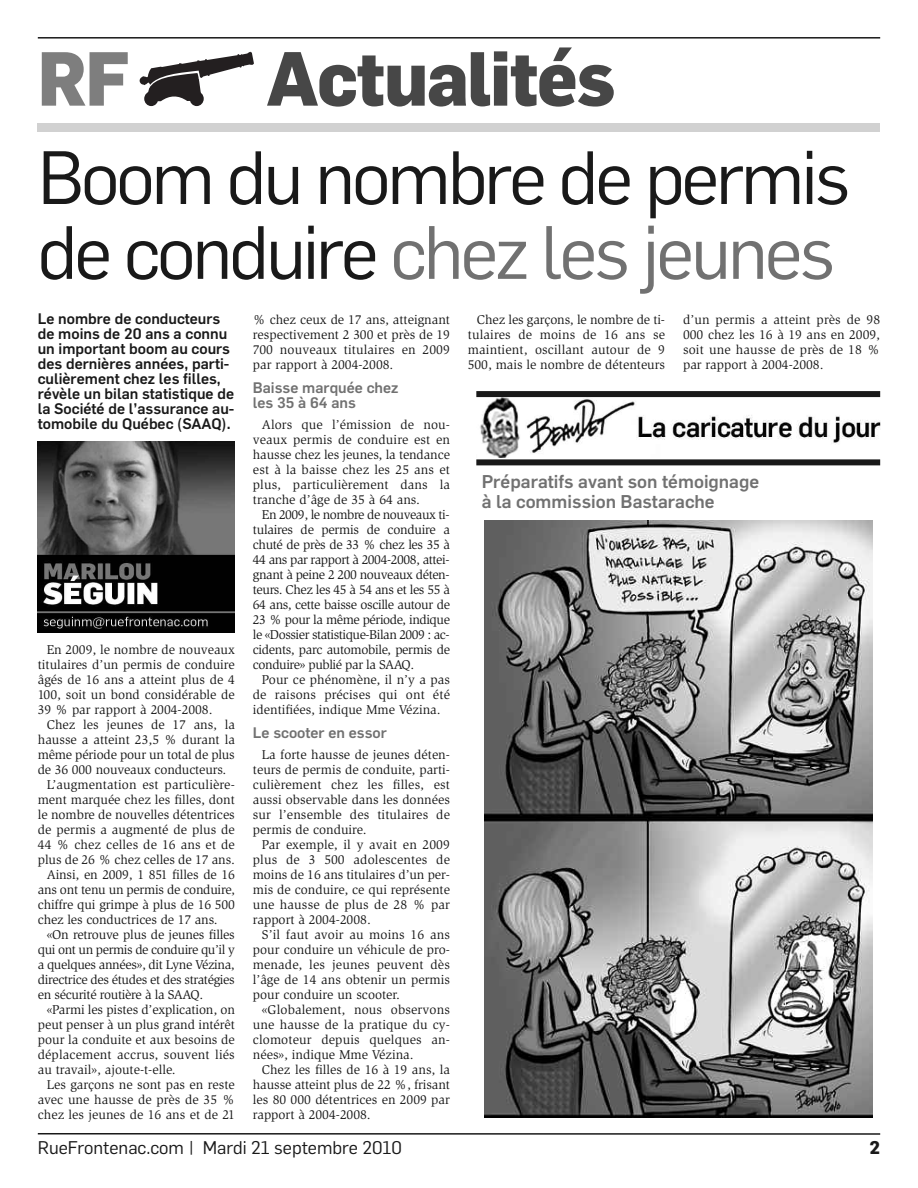
<style>
.page{position:relative;width:918px;height:1188px;background:#fff}
.page>*{position:absolute;margin:0;border:0;box-sizing:border-box;transform-origin:0 0}
.t1{font:800 75px "Flama";letter-spacing:-.02em;color:#474747;scale:.95 1}
.t2{font:800 75px "Flama";color:#7e7e7e;scale:.95 1}
.t3{font:73.8px/74.8px "Flama";letter-spacing:-.04em;color:#191919}
.t4{font:500 18.15px/19.6px "Flama";color:#717171}
.t5{font:18px "Flama";color:#191919}
.t6{font:700 18px "Flama";color:#191919}
.t7{font:500 15px/15px "Flama";color:#191919}
.t8{font:500 15px/15px "Flama";color:#717171}
.t9{font:13.2px/15px "Slimbach Std";color:#191919;text-align:justify}
.t10{font:13.2px "Slimbach Std";letter-spacing:-.025em;color:#191919}
.t11{font:13.2px "Slimbach Std";letter-spacing:-.03em;color:#191919}
.t12{font:13.2px "Slimbach Std";letter-spacing:-.02em;color:#191919}
.s1{color:#717171}
</style>
<div class="page">
<hr style="left:38px;top:1133px;width:842px;height:2px;background:#191919">
<img style="left:38px;top:442px;width:197px;height:191px">
<div style="left:190px;top:91px;width:14px;height:15px;background:#231f20;border-radius:50%"></div>
<div style="left:144px;top:91px;width:14px;height:15px;background:#231f20;border-radius:50%"></div>
<svg style="left:140px;top:52px;width:114px;height:49px"></svg>
<hr style="left:38px;top:37px;width:842px;height:2px;background:#191919">
<div style="left:38px;top:123px;width:842px;height:9px;background:#d1d1d1"></div>
<img style="left:476px;top:397px;width:404px;height:60px">
<img style="left:484px;top:521px;width:388px;height:597px">
<div style="left:476px;top:459px;width:404px;height:6px;background:#191919"></div>
<div style="left:476px;top:391px;width:404px;height:6px;background:#191919"></div>
<h1 class="t2" style="left:38px;top:44px;width:98px">RF</h1>
<h1 class="t1" style="left:266px;top:44px;width:369px">Actualités</h1>
<h2 class="t3" style="left:38px;top:143px;width:814px">Boom du nombre de permis de conduire <span class="s1">chez les jeunes</span></h2>
<p class="t7" style="left:38px;top:312px;width:198px">Le nombre de conducteurs de moins de 20 ans a connu un important boom au cours des dernières années, parti&shy;culièrement chez les filles, révèle un bilan statistique de la Société de l’assurance au&shy;tomobile du Québec (SAAQ).</p>
<p class="t9" style="left:468px;top:313px;width:199px;text-indent:9px">Chez les garçons, le nombre de ti&shy;tulaires de moins de 16 ans se maintient, oscillant autour de 9<br>500, mais le nombre de détenteurs</p>
<p class="t9" style="left:683px;top:313px;width:199px">d’un permis a atteint près de 98<br>000 chez les 16 à 19 ans en 2009, soit une hausse de près de 18 % par rapport à 2004-2008.</p>
<p class="t9" style="left:253px;top:313px;width:199px">% chez ceux de 17 ans, atteignant respectivement 2 300 et près de 19<br>700 nouveaux titulaires en 2009 par rapport à 2004-2008.</p>
<p class="t8" style="left:253px;top:381px;width:147px">Baisse marquée chez les 35 à 64 ans</p>
<p class="t9" style="left:253px;top:418px;width:199px;text-indent:9px">Alors que l’émission de nou&shy;veaux permis de conduire est en hausse chez les jeunes, la tendance est à la baisse chez les 25 ans et plus, particulièrement dans la tranche d’âge de 35 à 64 ans.</p>
<p class="t9" style="left:253px;top:508px;width:199px;text-indent:9px">En 2009, le nombre de nouveaux ti&shy;tulaires de permis de conduire a chuté de près de 33 % chez les 35 à 44 ans par rapport à 2004-2008, attei&shy;gnant à peine 2 200 nouveaux déten&shy;teurs. Chez les 45 à 54 ans et les 55 à 64 ans, cette baisse oscille autour de 23 % pour la même période, indique le «Dossier statistique-Bilan 2009 : ac&shy;cidents, parc automobile, permis de conduire» publié par la SAAQ.</p>
<p class="t9" style="left:253px;top:673px;width:199px;text-indent:9px">Pour ce phénomène, il n’y a pas de raisons précises qui ont été identifiées, indique Mme Vézina.</p>
<p class="t8" style="left:253px;top:726px;width:136px">Le scooter en essor</p>
<p class="t9" style="left:253px;top:748px;width:199px;text-indent:9px">La forte hausse de jeunes déten&shy;teurs de permis de conduite, parti&shy;culièrement chez les filles, est aussi observable dans les données sur l’ensemble des titulaires de permis de conduire.</p>
<p class="t9" style="left:253px;top:838px;width:199px;text-indent:9px">Par exemple, il y avait en 2009 plus de 3 500 adolescentes de moins de 16 ans titulaires d’un per&shy;mis de conduire, ce qui représente une hausse de plus de 28 % par rapport à 2004-2008.</p>
<p class="t9" style="left:253px;top:928px;width:199px;text-indent:9px">S’il faut avoir au moins 16 ans pour conduire un véhicule de pro&shy;menade, les jeunes peuvent dès l’âge de 14 ans obtenir un permis pour conduire un scooter.</p>
<p class="t9" style="left:253px;top:1003px;width:199px;text-indent:9px">«Globalement, nous observons une hausse de la pratique du cy&shy;clomoteur depuis quelques an&shy;nées», indique Mme Vézina.</p>
<p class="t9" style="left:253px;top:1063px;width:199px;text-indent:9px">Chez les filles de 16 à 19 ans, la hausse atteint plus de 22 %, frisant les 80 000 détentrices en 2009 par rapport à 2004-2008.</p>
<h3 class="t4" style="left:482px;top:473px;width:279px">Préparatifs avant son témoignage à la commission Bastarache</h3>
<p class="t9" style="left:38px;top:643px;width:199px;text-indent:9px">En 2009, le nombre de nouveaux titulaires d’un permis de conduire âgés de 16 ans a atteint plus de 4<br>100, soit un bond considérable de 39 % par rapport à 2004-2008.</p>
<p class="t9" style="left:47px;top:718px;width:190px">Chez les jeunes de 17 ans, la</p>
<p class="t9" style="left:38px;top:733px;width:199px">hausse a atteint 23,5 % durant la</p>
<p class="t9" style="left:38px;top:748px;width:199px">même période pour un total de plus</p>
<p class="t9" style="left:38px;top:763px;width:190px">de 36 000 nouveaux conducteurs.</p>
<p class="t9" style="left:47px;top:778px;width:190px">L’augmentation est particulière-</p>
<p class="t9" style="left:38px;top:793px;width:199px">ment marquée chez les filles, dont</p>
<p class="t9" style="left:38px;top:808px;width:199px">le nombre de nouvelles détentrices</p>
<p class="t9" style="left:38px;top:823px;width:199px">de permis a augmenté de plus de</p>
<p class="t9" style="left:38px;top:838px;width:199px">44 % chez celles de 16 ans et de</p>
<p class="t9" style="left:38px;top:853px;width:199px">plus de 26 % chez celles de 17 ans.</p>
<p class="t9" style="left:47px;top:868px;width:190px">Ainsi, en 2009, 1 851 filles de 16</p>
<p class="t12" style="left:38px;top:884px;width:199px">ans ont tenu un permis de conduire,</p>
<p class="t9" style="left:38px;top:898px;width:199px">chiffre qui grimpe à plus de 16 500</p>
<p class="t9" style="left:38px;top:913px;width:181px">chez les conductrices de 17 ans.</p>
<p class="t9" style="left:47px;top:928px;width:190px">«On retrouve plus de jeunes filles</p>
<p class="t11" style="left:38px;top:945px;width:199px">qui ont un permis de conduire qu’il y</p>
<p class="t10" style="left:38px;top:960px;width:199px">a quelques années», dit Lyne Vézina,</p>
<p class="t10" style="left:38px;top:975px;width:199px">directrice des études et des stratégies</p>
<p class="t10" style="left:38px;top:990px;width:167px">en sécurité routière à la SAAQ.</p>
<p class="t9" style="left:47px;top:1003px;width:190px">«Parmi les pistes d’explication, on</p>
<p class="t9" style="left:38px;top:1018px;width:199px">peut penser à un plus grand intérêt</p>
<p class="t9" style="left:38px;top:1033px;width:199px">pour la conduite et aux besoins de</p>
<p class="t9" style="left:38px;top:1048px;width:199px">déplacement accrus, souvent liés</p>
<p class="t9" style="left:38px;top:1063px;width:139px">au travail», ajoute-t-elle.</p>
<p class="t9" style="left:47px;top:1078px;width:190px">Les garçons ne sont pas en reste</p>
<p class="t9" style="left:38px;top:1093px;width:199px">avec une hausse de près de 35 %</p>
<p class="t9" style="left:38px;top:1108px;width:199px">chez les jeunes de 16 ans et de 21</p>
<h3 class="t5" style="left:38px;top:1139px;width:366px">RueFrontenac.com | Mardi 21 septembre 2010</h3>
<h3 class="t6" style="left:870px;top:1140px;width:12px">2</h3>
</div>
